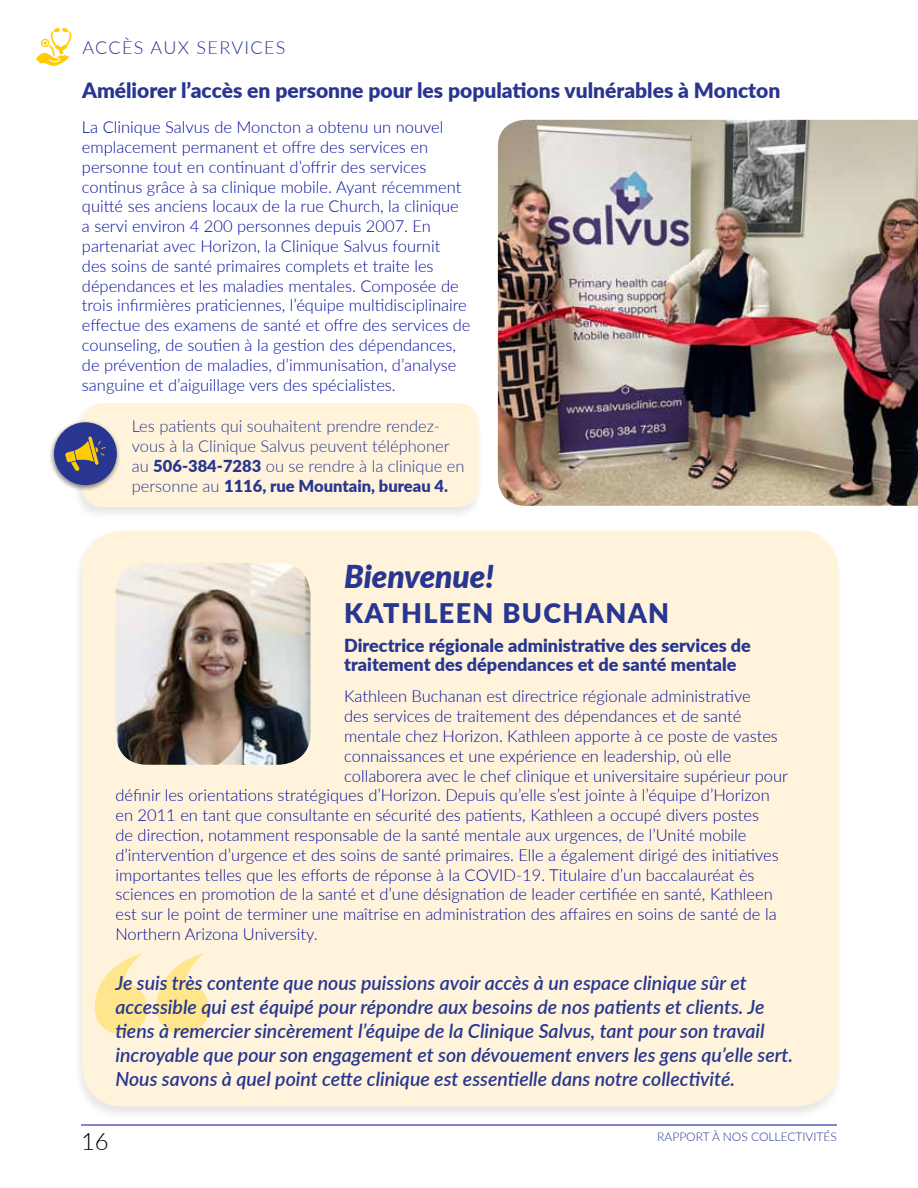
<style>
.page{position:relative;width:918px;height:1188px;background:#fff}
.page>*{position:absolute;margin:0;border:0;box-sizing:border-box;transform-origin:0 0}
.t1{font:italic 900 31.5px "Lato";color:#283691}
.t2{font:900 27px "Lato";color:#283691}
.t3{font:300 24px "Lato";color:#000}
.t4{font:900 21px "Lato";color:#283691}
.t5{font:italic 600 19.5px/24px "Lato";color:#283691}
.t6{font:900 18px/19.5px "Lato";color:#283691}
.t7{font:300 18px "Lato";letter-spacing:.075em;color:#283691}
.t8{font:300 16.5px/19.8px "Lato";color:#060e9f}
.t9{font:300 16.5px/19.8px "Lato";color:#283691}
.t10{font:300 12px "Lato";color:#283691}
.s1{font-weight:900}
</style>
<div class="page">
<img style="left:498px;top:120px;width:420px;height:386px">
<svg style="left:36px;top:28px;width:36px;height:38px"></svg>
<div style="left:72px;top:402px;width:412px;height:119px;background:#000;opacity:.1"></div>
<div style="left:82px;top:403px;width:397px;height:104px;background:#fff4db;border-radius:20px"></div>
<div style="left:48px;top:420px;width:73px;height:72px;background:#000;opacity:.46"></div>
<div style="left:54px;top:422px;width:63px;height:63px;background:#283691;border-radius:50%"></div>
<svg style="left:65px;top:436px;width:41px;height:35px"></svg>
<div style="left:72px;top:529px;width:772px;height:591px;background:#000;opacity:.1"></div>
<div style="left:82px;top:530px;width:757px;height:576px;background:#fff4db;border-radius:40px"></div>
<img style="left:115px;top:563px;width:195px;height:202px">
<svg style="left:95px;top:953px;width:114px;height:82px"></svg>
<hr style="left:81px;top:1125px;width:756px;height:1px;background:#060e9f">
<p class="t7" style="left:82px;top:35px;width:205px">ACCÈS AUX SERVICES</p>
<p class="t4" style="left:82px;top:74px;width:700px">Améliorer l’accès en personne pour les populations vulnérables à Moncton</p>
<p class="t8" style="left:82px;top:117px;width:390px">La Clinique Salvus de Moncton a obtenu un nouvel emplacement permanent et offre des services en personne tout en continuant d’offrir des services continus grâce à sa clinique mobile. Ayant récemment quitté ses anciens locaux de la rue Church, la clinique a servi environ 4 200 personnes depuis 2007. En partenariat avec Horizon, la Clinique Salvus fournit<br>des soins de santé primaires complets et traite les dépendances et les maladies mentales. Composée de trois infirmières praticiennes, l’équipe multidisciplinaire effectue des examens de santé et offre des services de counseling, de soutien à la gestion des dépendances, de prévention de maladies, d’immunisation, d’analyse sanguine et d’aiguillage vers des spécialistes.</p>
<p class="t9" style="left:132px;top:416px;width:334px">Les patients qui souhaitent prendre rendez&shy;vous à la Clinique Salvus peuvent téléphoner au <span class="s1">506-384-7283</span> ou se rendre à la clinique en personne au <span class="s1">1116, rue Mountain, bureau 4.</span></p>
<h1 class="t1" style="left:344px;top:553px;width:152px">Bienvenue!</h1>
<h2 class="t2" style="left:344px;top:593px;width:20px">Kathleen</h2>
<h2 class="t2" style="left:502px;top:593px;width:41px">Buchanan</h2>
<p class="t6" style="left:344px;top:635px;width:408px">Directrice régionale administrative des services de traitement des dépendances et de santé mentale</p>
<p class="t8" style="left:344px;top:686px;width:408px">Kathleen Buchanan est directrice régionale administrative</p>
<p class="t8" style="left:344px;top:706px;width:399px">des services de traitement des dépendances et de santé</p>
<p class="t8" style="left:344px;top:726px;width:435px">mentale chez Horizon. Kathleen apporte à ce poste de vastes</p>
<p class="t8" style="left:344px;top:745px;width:389px">connaissances et une expérience en leadership, où elle</p>
<p class="t8" style="left:344px;top:765px;width:445px">collaborera avec le chef clinique et universitaire supérieur pour</p>
<p class="t8" style="left:115px;top:785px;width:656px">définir les orientations stratégiques d’Horizon. Depuis qu’elle s’est jointe à l’équipe d’Horizon</p>
<p class="t8" style="left:115px;top:805px;width:645px">en 2011 en tant que consultante en sécurité des patients, Kathleen a occupé divers postes</p>
<p class="t8" style="left:115px;top:825px;width:633px">de direction, notamment responsable de la santé mentale aux urgences, de l’Unité mobile</p>
<p class="t8" style="left:115px;top:844px;width:665px">d’intervention d’urgence et des soins de santé primaires. Elle a également dirigé des initiatives</p>
<p class="t8" style="left:115px;top:864px;width:641px">importantes telles que les efforts de réponse à la COVID-19. Titulaire d’un baccalauréat ès</p>
<p class="t8" style="left:115px;top:884px;width:659px">sciences en promotion de la santé et d’une désignation de leader certifiée en santé, Kathleen</p>
<p class="t8" style="left:115px;top:904px;width:663px">est sur le point de terminer une maîtrise en administration des affaires en soins de santé de la</p>
<p class="t8" style="left:115px;top:924px;width:204px">Northern Arizona University.</p>
<p class="t5" style="left:115px;top:970px;width:679px">Je suis très contente que nous puissions avoir accès à un espace clinique sûr et accessible qui est équipé pour répondre aux besoins de nos patients et clients. Je tiens à remercier sincèrement l’équipe de la Clinique Salvus, tant pour son travail incroyable que pour son engagement et son dévouement envers les gens qu’elle sert.<br>Nous savons à quel point cette clinique est essentielle dans notre collectivité.</p>
<h3 class="t3" style="left:81px;top:1125px;width:29px">16</h3>
<p class="t10" style="left:657px;top:1128px;width:181px">RAPPORT À NOS COLLECTIVITÉS</p>
</div>
